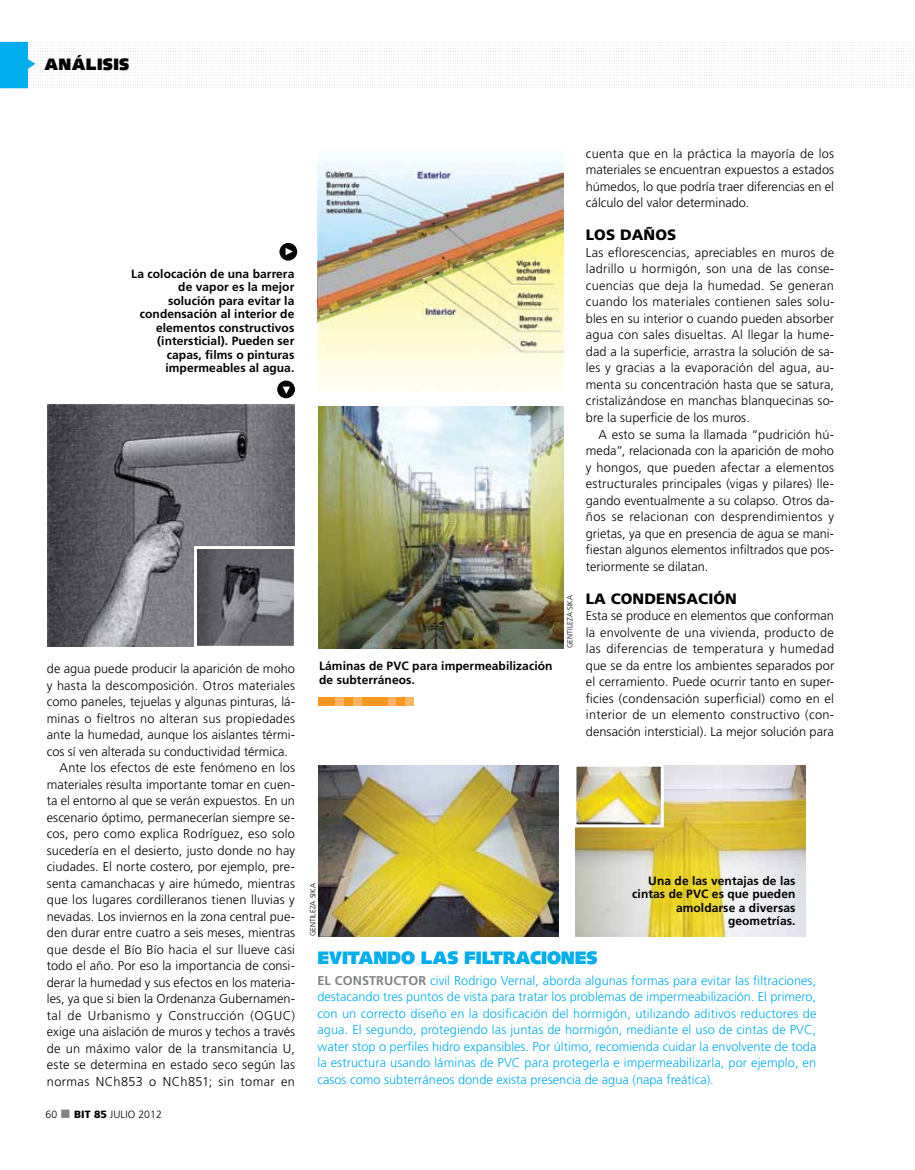
<style>
.page{position:relative;width:915px;height:1170px;background:#fff}
.page>*{position:absolute;margin:0;border:0;box-sizing:border-box;transform-origin:0 0}
.t1{font:900 18px "Syntax";letter-spacing:-.01em;color:#00aeef}
.t2{font:900 16.5px "Syntax";letter-spacing:.02em;color:#000}
.t3{font:900 15px "Frutiger";letter-spacing:.005em;color:#000}
.t4{font:300 12.75px/16.5px "Frutiger";letter-spacing:.005em;color:#000;text-align:justify}
.t5{font:300 12.75px/16.5px "Frutiger";color:#00aeef;text-align:justify}
.t6{font:300 12.75px "Frutiger";letter-spacing:.03em;color:#000}
.t7{font:700 12px/13.5px "Frutiger";letter-spacing:.005em;color:#000;text-align:right}
.t8{font:300 10.5px "Frutiger";letter-spacing:.005em;color:#000}
.t9{font:300 7.5px "Frutiger";letter-spacing:.005em;color:#000}
.s1{color:#808285}
.s2{font-weight:900}
.s3{font-weight:700;color:#808285}
</style>
<div class="page">
<div style="left:318px;top:696px;width:9px;height:9px;background:#f8971d"></div>
<div style="left:327px;top:696px;width:8px;height:9px;background:#f8971d"></div>
<div style="left:335px;top:696px;width:9px;height:9px;background:#fbb462"></div>
<div style="left:344px;top:696px;width:9px;height:9px;background:#f8971d"></div>
<div style="left:353px;top:696px;width:8px;height:9px;background:#fbb462"></div>
<div style="left:361px;top:696px;width:9px;height:9px;background:#f8971d"></div>
<div style="left:370px;top:696px;width:9px;height:9px;background:#f8971d"></div>
<div style="left:379px;top:696px;width:8px;height:9px;background:#f8971d"></div>
<div style="left:387px;top:696px;width:9px;height:9px;background:#fbb462"></div>
<div style="left:396px;top:696px;width:9px;height:9px;background:#f8971d"></div>
<div style="left:405px;top:696px;width:9px;height:9px;background:#fbb462"></div>
<svg style="left:0;top:42px;width:911px;height:46px"></svg>
<img style="left:318px;top:765px;width:240px;height:171px">
<img style="left:575px;top:765px;width:229px;height:171px">
<img style="left:48px;top:404px;width:246px;height:242px">
<img style="left:198px;top:550px;width:95px;height:94px">
<div style="left:194px;top:546px;width:103px;height:102px;border:3px solid #fff"></div>
<img style="left:319px;top:406px;width:244px;height:242px">
<img style="left:317px;top:156px;width:246px;height:236px">
<img style="left:577px;top:767px;width:82px;height:56px">
<div style="left:573px;top:763px;width:90px;height:64px;border:3px solid #fff"></div>
<div style="left:279px;top:243px;width:18px;height:17px;background:#000;border-radius:50%"></div>
<svg style="left:285px;top:248px;width:8px;height:7px"></svg>
<div style="left:277px;top:380px;width:18px;height:18px;background:#000;border-radius:50%"></div>
<svg style="left:282px;top:386px;width:8px;height:8px"></svg>
<p class="t2" style="left:44px;top:54px;width:86px">ANÁLISIS</p>
<p class="t7" style="left:131px;top:267px;width:164px">La colocación de una barrera de vapor es la mejor solución para evitar la condensación al interior de elementos constructivos (intersticial). Pueden ser capas, films o pinturas impermeables al agua.</p>
<p class="t4" style="left:47px;top:660px;width:250px">de agua puede producir la aparición de moho</p>
<p class="t4" style="left:47px;top:676px;width:250px">y hasta la descomposición. Otros materiales</p>
<p class="t4" style="left:47px;top:693px;width:250px">como paneles, tejuelas y algunas pinturas, lá-</p>
<p class="t4" style="left:47px;top:709px;width:250px">minas o fieltros no alteran sus propiedades</p>
<p class="t4" style="left:47px;top:726px;width:250px">ante la humedad, aunque los aislantes térmi-</p>
<p class="t4" style="left:47px;top:742px;width:242px">cos sí ven alterada su conductividad térmica.</p>
<p class="t4" style="left:60px;top:759px;width:237px">Ante los efectos de este fenómeno en los</p>
<p class="t4" style="left:47px;top:775px;width:250px">materiales resulta importante tomar en cuen-</p>
<p class="t4" style="left:47px;top:792px;width:250px">ta el entorno al que se verán expuestos. En un</p>
<p class="t4" style="left:47px;top:808px;width:250px">escenario óptimo, permanecerían siempre se-</p>
<p class="t4" style="left:47px;top:825px;width:249px">cos, pero como explica Rodríguez, eso solo</p>
<p class="t4" style="left:47px;top:841px;width:250px">sucedería en el desierto, justo donde no hay</p>
<p class="t4" style="left:47px;top:858px;width:250px">ciudades. El norte costero, por ejemplo, pre-</p>
<p class="t4" style="left:47px;top:874px;width:250px">senta camanchacas y aire húmedo, mientras</p>
<p class="t4" style="left:47px;top:891px;width:249px">que los lugares cordilleranos tienen lluvias y</p>
<p class="t4" style="left:47px;top:907px;width:250px">nevadas. Los inviernos en la zona central pue-</p>
<p class="t4" style="left:47px;top:924px;width:250px">den durar entre cuatro a seis meses, mientras</p>
<p class="t4" style="left:47px;top:940px;width:250px">que desde el Bío Bío hacia el sur llueve casi</p>
<p class="t4" style="left:47px;top:957px;width:250px">todo el año. Por eso la importancia de consi-</p>
<p class="t4" style="left:47px;top:973px;width:250px">derar la humedad y sus efectos en los materia-</p>
<p class="t4" style="left:47px;top:990px;width:250px">les, ya que si bien la Ordenanza Gubernamen-</p>
<p class="t6" style="left:47px;top:1008px;width:250px">tal de U rbanismo y Construcción (OGU C)</p>
<p class="t4" style="left:47px;top:1023px;width:250px">exige una aislación de muros y techos a través</p>
<p class="t4" style="left:47px;top:1039px;width:250px">de un máximo valor de la transmitancia U,</p>
<p class="t4" style="left:47px;top:1056px;width:249px">este se determina en estado seco según las</p>
<p class="t6" style="left:47px;top:1074px;width:249px">normas NCh853 o NCh851; sin tomar en</p>
<p class="t8" style="left:45px;top:1108px;width:118px">60 <span class="s1">■</span> <span class="s2">BIT 85</span> julio 2012</p>
<p class="t7" style="left:319px;top:659px;width:235px;text-align:left">Láminas de PVC para impermeabilización de subterráneos.</p>
<p class="t9" style="left:565px;top:648px;width:55px;rotate:-90deg">GENTILEZA SIKA</p>
<p class="t4" style="left:585px;top:145px;width:250px">cuenta que en la práctica la mayoría de los materiales se encuentran expuestos a estados húmedos, lo que podría traer diferencias en el cálculo del valor determinado.</p>
<p class="t3" style="left:585px;top:226px;width:92px">LOS DAÑOS</p>
<p class="t4" style="left:585px;top:244px;width:250px">Las eflorescencias, apreciables en muros de ladrillo u hormigón, son una de las conse&shy;cuencias que deja la humedad. Se generan cuando los materiales contienen sales solu&shy;bles en su interior o cuando pueden absorber agua con sales disueltas. Al llegar la hume&shy;dad a la superficie, arrastra la solución de sa&shy;les y gracias a la evaporación del agua, au&shy;menta su concentración hasta que se satura, cristalizándose en manchas blanquecinas so&shy;bre la superficie de los muros.</p>
<p class="t4" style="left:585px;top:426px;width:250px;text-indent:13px">A esto se suma la llamada “pudrición hú&shy;meda”, relacionada con la aparición de moho y hongos, que pueden afectar a elementos estructurales principales (vigas y pilares) lle&shy;gando eventualmente a su colapso. Otros da&shy;ños se relacionan con desprendimientos y grietas, ya que en presencia de agua se mani&shy;fiestan algunos elementos infiltrados que pos&shy;teriormente se dilatan.</p>
<p class="t3" style="left:585px;top:589px;width:152px">LA CONDENSACIÓN</p>
<p class="t4" style="left:585px;top:607px;width:250px">Esta se produce en elementos que conforman la envolvente de una vivienda, producto de las diferencias de temperatura y humedad que se da entre los ambientes separados por el cerramiento. Puede ocurrir tanto en super&shy;ficies (condensación superficial) como en el interior de un elemento constructivo (con&shy;densación intersticial). La mejor solución para</p>
<p class="t9" style="left:308px;top:936px;width:55px;rotate:-90deg">GENTILEZA SIKA</p>
<p class="t7" style="left:632px;top:873px;width:165px">Una de las ventajas de las cintas de PVC es que pueden amoldarse a diversas geometrías.</p>
<h1 class="t1" style="left:317px;top:946px;width:281px">EVITANDO LAS FILTRACIONES</h1>
<p class="t5" style="left:317px;top:971px;width:500px"><span class="s3">El constructor</span> civil Rodrigo Vernal, aborda algunas formas para evitar las filtraciones, destacando tres puntos de vista para tratar los problemas de impermeabilización. El primero, con un correcto diseño en la dosificación del hormigón, utilizando aditivos reductores de agua. El segundo, protegiendo las juntas de hormigón, mediante el uso de cintas de PVC, water stop o perfiles hidro expansibles. Por último, recomienda cuidar la envolvente de toda la estructura usando láminas de PVC para protegerla e impermeabilizarla, por ejemplo, en casos como subterráneos donde exista presencia de agua (napa freática).</p>
</div>
